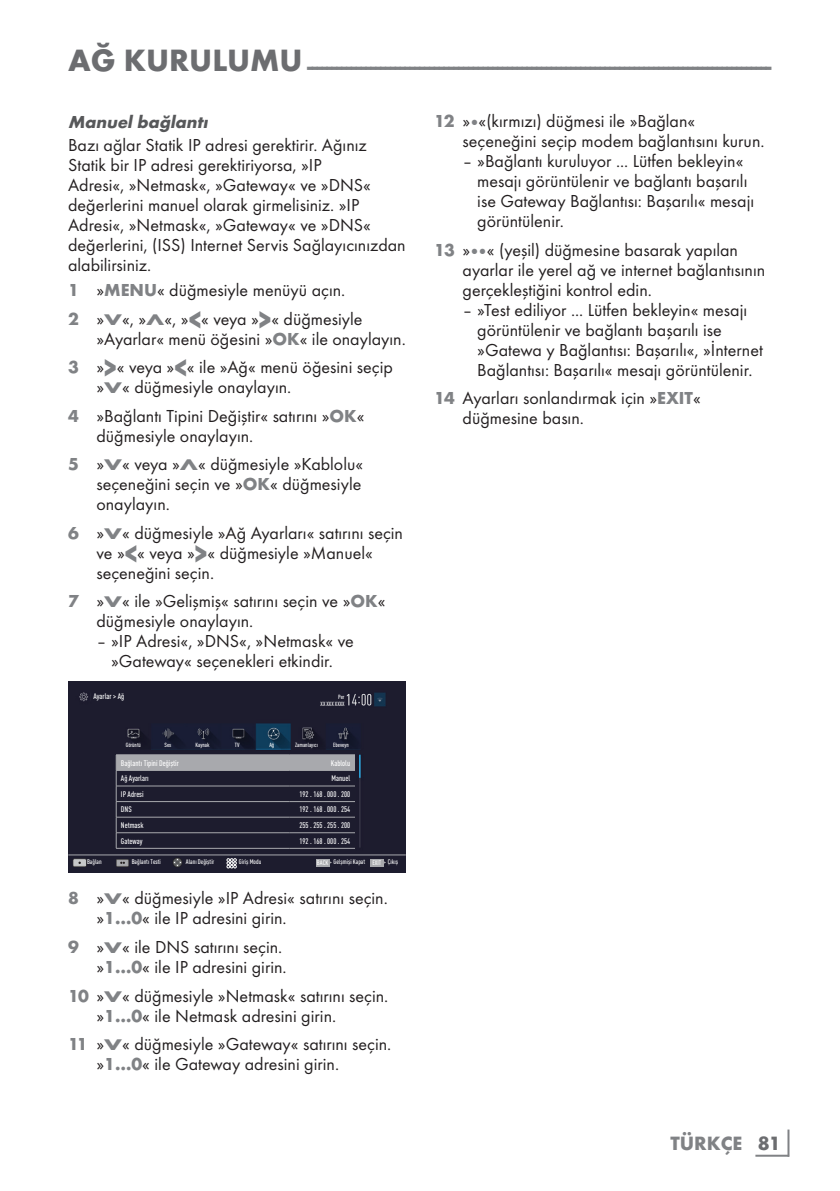
<style>
.page{position:relative;width:840px;height:1191px;background:#fff}
.page>*{position:absolute;margin:0;border:0;box-sizing:border-box;transform-origin:0 0}
.t1{font:700 24px "Futura TOT";color:#808285}
.t2{font:700 20px "Futura TOT";color:#808285}
.t3{font:18px/20px "Futura TOT Boo";color:#231f20}
.t4{font:italic 700 18px "Futura TOT";color:#57585a}
.t5{font:500 condensed 8px "DIN Pro";color:#fff}
.t6{font:500 condensed 6.6px "DIN Pro";color:#fff}
.t7{font:500 condensed 6px/7.2px "DIN Pro";color:#fff;text-align:right}
.s1{font-size:32px;color:#6c6d70}
.s2{font-family:"Futura TOT";font-weight:700;color:#808285}
.s3{font-family:"Futura TOT";font-weight:700;font-size:16px;color:#808285}
.s4{font-family:"Futura TOT";font-weight:700;font-size:27.2px;color:#808285}
.s5{color:#808285}
.s6{color:#6c6d70}
</style>
<div class="page">
<hr style="left:787px;top:1129px;width:2px;height:27px;background:#808285">
<hr style="left:755px;top:1154px;width:33px;height:2px;background:#808285">
<img style="left:68px;top:681px;width:337px;height:191px">
<hr style="left:116px;top:754px;width:173px;height:1px;background:#a8a9ad">
<hr style="left:289px;top:754px;width:66px;height:1px;background:#a8a9ad">
<svg style="left:116px;top:755px;width:239px;height:93px;background:#3b3a49"></svg>
<hr style="left:289px;top:832px;width:66px;height:1px;background:#a8a9ad">
<hr style="left:116px;top:848px;width:173px;height:1px;background:#a8a9ad">
<hr style="left:289px;top:848px;width:66px;height:1px;background:#a8a9ad">
<svg style="left:173px;top:858px;width:9px;height:9px"></svg>
<hr style="left:68px;top:854px;width:337px;height:1px;background:#a8a9ad">
<svg style="left:383px;top:860px;width:3px;height:5px"></svg>
<div style="left:370px;top:858px;width:13px;height:8px;background:#a8a9ad"></div>
<svg style="left:329px;top:860px;width:3px;height:5px"></svg>
<div style="left:316px;top:858px;width:13px;height:8px;background:#a8a9ad"></div>
<svg style="left:73px;top:858px;width:13px;height:9px"></svg>
<svg style="left:116px;top:859px;width:13px;height:7px"></svg>
<svg style="left:227px;top:858px;width:9px;height:10px"></svg>
<h1 class="t1" style="left:68px;top:51px;width:704px"><span class="s1">AĞ KURULUMU</span> -----------------------------------------------------------------------------------------------</h1>
<p class="t4" style="left:68px;top:110px;width:145px">Manuel bağlantı</p>
<p class="t3" style="left:68px;top:134px;width:339px">Bazı ağlar Statik IP adresi gerektirir. Ağınız Statik bir IP adresi gerektiriyorsa, »IP<br>Adresi«, »Netmask«, »Gateway« ve »DNS« değerlerini manuel olarak girmelisiniz. »IP Adresi«, »Netmask«, »Gateway« ve »DNS« değerlerini, (ISS) Internet Servis Sağlayıcınızdan alabilirsiniz.</p>
<p class="t3" style="left:68px;top:276px;width:296px;line-height:28.6px"><span class="s2">1</span> »<span class="s2">MENU</span>« düğmesiyle menüyü açın.<br><span class="s2">2</span> »<span class="s3">V</span>«, »<span class="s3">Λ</span>«, »<span class="s4">&lt;</span>« veya »<span class="s4">&gt;</span>« düğmesiyle</p>
<p class="t3" style="left:68px;top:324px;width:339px;line-height:28.6px;text-indent:28px">»Ayarlar« menü öğesini »<span class="s2">OK</span>« ile onaylayın.<br><span class="s2">3</span> »<span class="s4">&gt;</span>« veya »<span class="s4">&lt;</span>« ile »Ağ« menü öğesini seçip</p>
<p class="t3" style="left:68px;top:373px;width:298px;line-height:28.6px;text-indent:28px">»<span class="s3">V</span>« düğmesiyle onaylayın.<br><span class="s2">4</span> »Bağlantı Tipini Değiştir« satırını »<span class="s2">OK</span>«</p>
<p class="t3" style="left:68px;top:421px;width:296px;line-height:28.4px;text-indent:28px">düğmesiyle onaylayın.<br><span class="s2">5</span> »<span class="s3">V</span>« veya »<span class="s3">Λ</span>« düğmesiyle »Kablolu«</p>
<p class="t3" style="left:96px;top:474px;width:266px">seçeneğini seçin ve »<span class="s2">OK</span>« düğmesiyle onaylayın.</p>
<p class="t3" style="left:96px;top:523px;width:308px;text-indent:-28px"><span class="s2">6</span> »<span class="s3">V</span>« düğmesiyle »Ağ Ayarları« satırını seçin ve »<span class="s4">&lt;</span>« veya »<span class="s4">&gt;</span>« düğmesiyle »Manuel« seçeneğini seçin.</p>
<p class="t3" style="left:96px;top:591px;width:290px;text-indent:-28px"><span class="s2">7</span> »<span class="s3">V</span>« ile »Gelişmiş« satırını seçin ve »<span class="s2">OK</span>« düğmesiyle onaylayın.</p>
<p class="t3" style="left:96px;top:631px;width:259px;text-align:center">– »IP Adresi«, »DNS«, »Netmask« ve »Gateway« seçenekleri etkindir.</p>
<p class="t5" style="left:93px;top:690px;width:32px">Ayarlar &gt; Ağ</p>
<p class="t7" style="left:126px;top:741px;width:17px">Görüntü</p>
<p class="t7" style="left:320px;top:692px;width:26px">Per<br>XX XXX XXXX</p>
<p class="t7" style="left:164px;top:741px;width:8px">Ses</p>
<p class="t7" style="left:195px;top:741px;width:15px">Kaynak</p>
<p class="t7" style="left:235px;top:741px;width:6px">TV</p>
<p class="t7" style="left:269px;top:741px;width:6px">Ağ</p>
<p class="t7" style="left:295px;top:741px;width:24px">Zamanlayıcı</p>
<p class="t7" style="left:333px;top:741px;width:17px">Ebeveyn</p>
<p class="t5" style="left:121px;top:757px;width:60px">Bağlantı Tipini Değiştir</p>
<p class="t5" style="left:330px;top:757px;width:21px">Kablolu</p>
<p class="t5" style="left:121px;top:772px;width:29px">Ağ Ayarları</p>
<p class="t5" style="left:331px;top:772px;width:20px">Manuel</p>
<p class="t5" style="left:121px;top:788px;width:24px">IP Adresi</p>
<p class="t5" style="left:299px;top:788px;width:52px">192 . 168 . 000 . 200</p>
<p class="t5" style="left:121px;top:803px;width:12px">DNS</p>
<p class="t5" style="left:299px;top:803px;width:52px">192 . 168 . 000 . 254</p>
<p class="t5" style="left:121px;top:819px;width:24px">Netmask</p>
<p class="t5" style="left:299px;top:819px;width:52px">255 . 255 . 255 . 200</p>
<p class="t5" style="left:121px;top:835px;width:23px">Gateway</p>
<p class="t5" style="left:299px;top:835px;width:52px">192 . 168 . 000 . 254</p>
<p class="t6" style="left:87px;top:857px;width:16px">Bağlan</p>
<p class="t6" style="left:132px;top:857px;width:31px">Bağlantı Testi</p>
<p class="t6" style="left:186px;top:857px;width:30px">Alanı Değiştir</p>
<p class="t6" style="left:239px;top:857px;width:24px">Giriş Modu</p>
<p class="t6" style="left:317px;top:857px;width:83px">BACK Gelşmişi Kapat EXIT Çıkış</p>
<p class="t3" style="left:96px;top:888px;width:293px;text-indent:-28px"><span class="s2">8</span> »<span class="s3">V</span>« düğmesiyle »IP Adresi« satırını seçin. »<span class="s2">1…0</span>« ile IP adresini girin.</p>
<p class="t3" style="left:68px;top:937px;width:220px;text-align:right"><span class="s2">9</span> »<span class="s3">V</span>« ile DNS satırını seçin. »<span class="s2">1…0</span>« ile IP adresini girin.</p>
<p class="t3" style="left:96px;top:985px;width:293px;text-indent:-28px"><span class="s2">10</span> »<span class="s3">V</span>« düğmesiyle »Netmask« satırını seçin. »<span class="s2">1…0</span>« ile Netmask adresini girin.</p>
<p class="t3" style="left:96px;top:1034px;width:296px;text-indent:-28px"><span class="s2">11</span> »<span class="s3">V</span>« düğmesiyle »Gateway« satırını seçin. »<span class="s2">1…0</span>« ile Gateway adresini girin.</p>
<p class="t3" style="left:462px;top:111px;width:303px;text-indent:-28px"><span class="s2">12</span> »<span class="s5">•</span>«(kırmızı) düğmesi ile »Bağlan« seçeneğini seçip modem bağlantısını kurun.</p>
<p class="t3" style="left:477px;top:151px;width:278px;text-indent:-15px">– »Bağlantı kuruluyor ... Lütfen bekleyin« mesajı görüntülenir ve bağlantı başarılı ise Gateway Bağlantısı: Başarılı« mesajı görüntülenir.</p>
<p class="t3" style="left:462px;top:240px;width:304px;text-indent:-28px"><span class="s2">13</span> »<span class="s5">••</span>« (yeşil) düğmesine basarak yapılan ayarlar ile yerel ağ ve internet bağlantısının gerçekleştiğini kontrol edin.</p>
<p class="t3" style="left:477px;top:300px;width:287px;text-indent:-15px">– »Test ediliyor ... Lütfen bekleyin« mesajı görüntülenir ve bağlantı başarılı ise »Gatewa y Bağlantısı: Başarılı«, »İnternet Bağlantısı: Başarılı« mesajı görüntülenir.</p>
<p class="t3" style="left:462px;top:388px;width:239px;text-indent:-28px"><span class="s2">14</span> Ayarları sonlandırmak için »<span class="s2">EXIT</span>« düğmesine basın.</p>
<p class="t2" style="left:670px;top:1131px;width:112px">TÜRKÇE <span class="s6">81</span></p>
</div>
